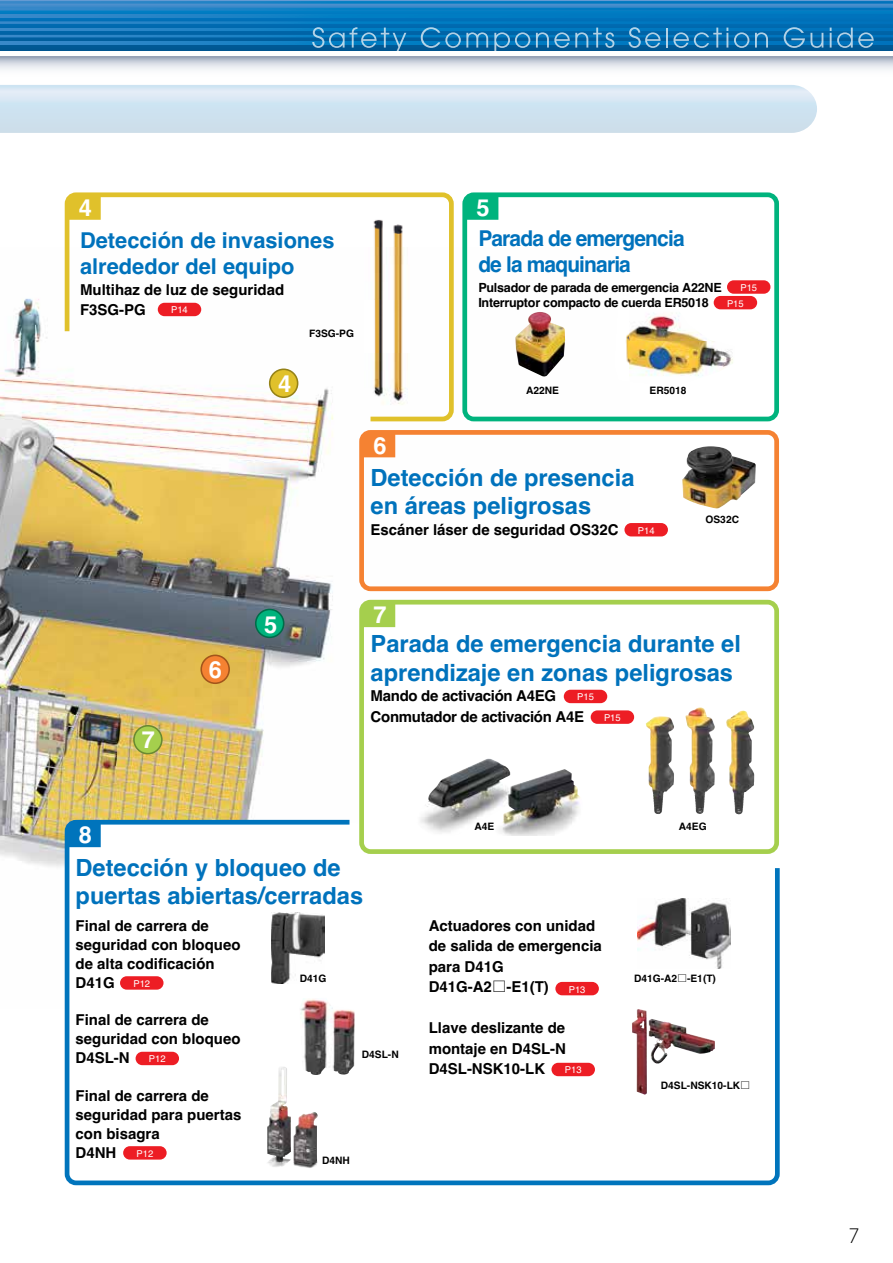
<style>
.page{position:relative;width:893px;height:1263px;background:#fff}
.page>*{position:absolute;margin:0;border:0;box-sizing:border-box;transform-origin:0 0}
.t1{font:700 23.7px/28.3px "Helvetica";color:#0072bc}
.t2{font:700 23.7px "Helvetica";color:#fff}
.t3{font:300 22.5px "Myriad Pro";color:#000}
.t4{font:700 21.75px/26.1px "Helvetica";color:#0072bc}
.t5{font:700 21.75px/26.1px "Helvetica";letter-spacing:-.04em;color:#0072bc;scale:.96 1}
.t6{font:700 15px/18.9px "Helvetica";color:#000}
.t7{font:700 15px/20.4px "Helvetica";letter-spacing:-.02em;color:#000}
.t8{font:700 12.6px/15.8px "Helvetica";letter-spacing:-.02em;color:#000}
.t9{font:700 10.2px "Helvetica";color:#000}
.t10{font:9.45px/15.6px "Helvetica";color:#fff}
.s1{font-family:"Hira Kaku Pro W3";font-weight:400}
</style>
<div class="page">
<svg style="left:0;top:57px;width:893px;height:13px"></svg>
<svg style="left:0;top:0;width:893px;height:21px"></svg>
<svg style="left:0;top:85px;width:817px;height:48px"></svg>
<svg style="left:0;top:1px;width:893px;height:9px"></svg>
<svg style="left:0;top:15px;width:893px;height:2px"></svg>
<svg style="left:0;top:21px;width:893px;height:30px"></svg>
<img style="left:0;top:298px;width:629px;height:569px">
<div style="left:201px;top:655px;width:28px;height:28px;background:#f58232;border-radius:50%"></div>
<div style="left:200px;top:654px;width:30px;height:30px;border:2px solid #a2551b;border-radius:50%"></div>
<div style="left:256px;top:609px;width:28px;height:28px;background:#00b37d;border-radius:50%"></div>
<div style="left:255px;top:609px;width:29px;height:29px;border:2px solid #006c49;border-radius:50%"></div>
<div style="left:134px;top:726px;width:28px;height:28px;background:#a5cf4d;border-radius:50%"></div>
<div style="left:133px;top:725px;width:30px;height:29px;border:2px solid #6a8a31;border-radius:50%"></div>
<svg style="left:62px;top:817px;width:718px;height:369px"></svg>
<svg style="left:67px;top:822px;width:34px;height:25px"></svg>
<div style="left:362px;top:602px;width:415px;height:249px;background:#fff;border-radius:9px"></div>
<div style="left:359px;top:600px;width:420px;height:254px;border:5px solid #a5cf4d;border-radius:9px"></div>
<img style="left:515px;top:312px;width:50px;height:64px">
<div style="left:727px;top:280px;width:43px;height:14px;background:#ed1d24;border-radius:7px"></div>
<div style="left:714px;top:296px;width:43px;height:13px;background:#ed1d24;border-radius:7px"></div>
<div style="left:624px;top:523px;width:44px;height:13px;background:#ed1d24;border-radius:7px"></div>
<img style="left:682px;top:446px;width:74px;height:63px">
<div style="left:120px;top:976px;width:44px;height:14px;background:#ed1d24;border-radius:7px"></div>
<div style="left:136px;top:1052px;width:43px;height:13px;background:#ed1d24;border-radius:7px"></div>
<div style="left:123px;top:1146px;width:44px;height:13px;background:#ed1d24;border-radius:7px"></div>
<div style="left:551px;top:1063px;width:44px;height:13px;background:#ed1d24;border-radius:7px"></div>
<div style="left:555px;top:982px;width:44px;height:13px;background:#ed1d24;border-radius:7px"></div>
<img style="left:266px;top:1066px;width:52px;height:102px">
<img style="left:299px;top:998px;width:56px;height:77px">
<img style="left:632px;top:1009px;width:78px;height:86px">
<div style="left:591px;top:710px;width:43px;height:14px;background:#ed1d24;border-radius:7px"></div>
<div style="left:564px;top:690px;width:43px;height:13px;background:#ed1d24;border-radius:7px"></div>
<img style="left:637px;top:899px;width:93px;height:69px">
<img style="left:271px;top:912px;width:53px;height:72px">
<img style="left:420px;top:759px;width:160px;height:77px">
<img style="left:629px;top:301px;width:85px;height:40px">
<img style="left:629px;top:341px;width:104px;height:35px">
<img style="left:614px;top:298px;width:15px;height:84px">
<img style="left:629px;top:301px;width:49px;height:9px">
<svg style="left:617px;top:298px;width:12px;height:12px"></svg>
<svg style="left:62px;top:192px;width:394px;height:232px"></svg>
<svg style="left:468px;top:198px;width:30px;height:22px"></svg>
<div style="left:462px;top:192px;width:317px;height:229px;border:5px solid #00b37d;border-radius:9px"></div>
<svg style="left:365px;top:436px;width:30px;height:21px"></svg>
<div style="left:359px;top:430px;width:420px;height:161px;border:5px solid #f58232;border-radius:9px"></div>
<img style="left:685px;top:707px;width:30px;height:107px">
<img style="left:726px;top:711px;width:29px;height:104px">
<img style="left:646px;top:716px;width:28px;height:98px">
<svg style="left:362px;top:602px;width:33px;height:25px"></svg>
<h1 class="t2" style="left:79px;top:193px;width:15px">4</h1>
<h1 class="t2" style="left:477px;top:193px;width:15px">5</h1>
<h3 class="t4" style="left:80px;top:230px;width:256px">Detección de invasiones alrededor del equipo</h3>
<p class="t6" style="left:80px;top:281px;width:206px;line-height:20.4px">Multihaz de luz de seguridad<br>F3SG-PG</p>
<p class="t9" style="left:309px;top:327px;width:46px">F3SG-PG</p>
<p class="t10" style="left:171px;top:303px;width:18px">P14</p>
<h1 class="t2" style="left:278px;top:369px;width:15px">4</h1>
<h3 class="t5" style="left:478px;top:228px;width:216px">Parada de emergencia de la maquinaria</h3>
<p class="t8" style="left:478px;top:281px;width:245px">Pulsador de parada de emergencia A22NE<br>Interruptor compacto de cuerda ER5018</p>
<p class="t10" style="left:727px;top:280px;width:32px;text-indent:13px">P15<br>P15</p>
<h1 class="t2" style="left:373px;top:431px;width:15px">6</h1>
<p class="t9" style="left:526px;top:384px;width:34px">A22NE</p>
<p class="t9" style="left:650px;top:384px;width:38px">ER5018</p>
<h1 class="t1" style="left:371px;top:466px;width:265px">Detección de presencia en áreas peligrosas</h1>
<p class="t6" style="left:371px;top:521px;width:250px">Escáner láser de seguridad OS32C</p>
<p class="t10" style="left:638px;top:523px;width:18px">P14</p>
<p class="t9" style="left:705px;top:513px;width:35px">OS32C</p>
<h1 class="t2" style="left:142px;top:725px;width:15px">7</h1>
<h1 class="t2" style="left:209px;top:655px;width:15px">6</h1>
<h1 class="t2" style="left:264px;top:610px;width:15px">5</h1>
<h1 class="t2" style="left:373px;top:601px;width:15px">7</h1>
<h1 class="t1" style="left:371px;top:633px;width:372px">Parada de emergencia durante el aprendizaje en zonas peligrosas</h1>
<p class="t7" style="left:371px;top:687px;width:215px">Mando de activación A4EG<br>Conmutador de activación A4E</p>
<p class="t10" style="left:577px;top:689px;width:18px">P15</p>
<p class="t10" style="left:604px;top:710px;width:18px">P15</p>
<h1 class="t2" style="left:79px;top:821px;width:15px">8</h1>
<p class="t9" style="left:474px;top:820px;width:21px">A4E</p>
<p class="t9" style="left:679px;top:820px;width:29px">A4EG</p>
<h1 class="t1" style="left:76px;top:856px;width:289px">Detección y bloqueo de puertas abiertas/cerradas</h1>
<p class="t6" style="left:76px;top:918px;width:166px">Final de carrera de seguridad con bloqueo de alta codificación<br>D41G</p>
<p class="t6" style="left:76px;top:1012px;width:166px">Final de carrera de seguridad con bloqueo<br>D4SL-N</p>
<p class="t6" style="left:76px;top:1088px;width:167px">Final de carrera de seguridad para puertas con bisagra<br>D4NH</p>
<p class="t6" style="left:429px;top:917px;width:175px;line-height:20.4px">Actuadores con unidad de salida de emergencia para D41G<br>D41G-A2<span class="s1">□</span>-E1(T)</p>
<p class="t6" style="left:429px;top:1019px;width:139px;line-height:20.4px;text-align:justify">Llave deslizante de montaje en D4SL-N D4SL-NSK10-LK</p>
<p class="t9" style="left:300px;top:972px;width:28px">D41G</p>
<p class="t9" style="left:634px;top:972px;width:83px">D41G-A2<span class="s1">□</span>-E1(T)</p>
<p class="t10" style="left:133px;top:976px;width:18px">P12</p>
<p class="t10" style="left:569px;top:982px;width:18px">P13</p>
<p class="t9" style="left:362px;top:1048px;width:38px">D4SL-N</p>
<p class="t10" style="left:149px;top:1051px;width:18px">P12</p>
<p class="t10" style="left:565px;top:1062px;width:18px">P13</p>
<p class="t9" style="left:661px;top:1079px;width:91px">D4SL-NSK10-LK<span class="s1">□</span></p>
<p class="t10" style="left:136px;top:1146px;width:18px">P12</p>
<p class="t9" style="left:322px;top:1154px;width:29px">D4NH</p>
<h2 class="t3" style="left:848px;top:1223px;width:12px">7</h2>
</div>
